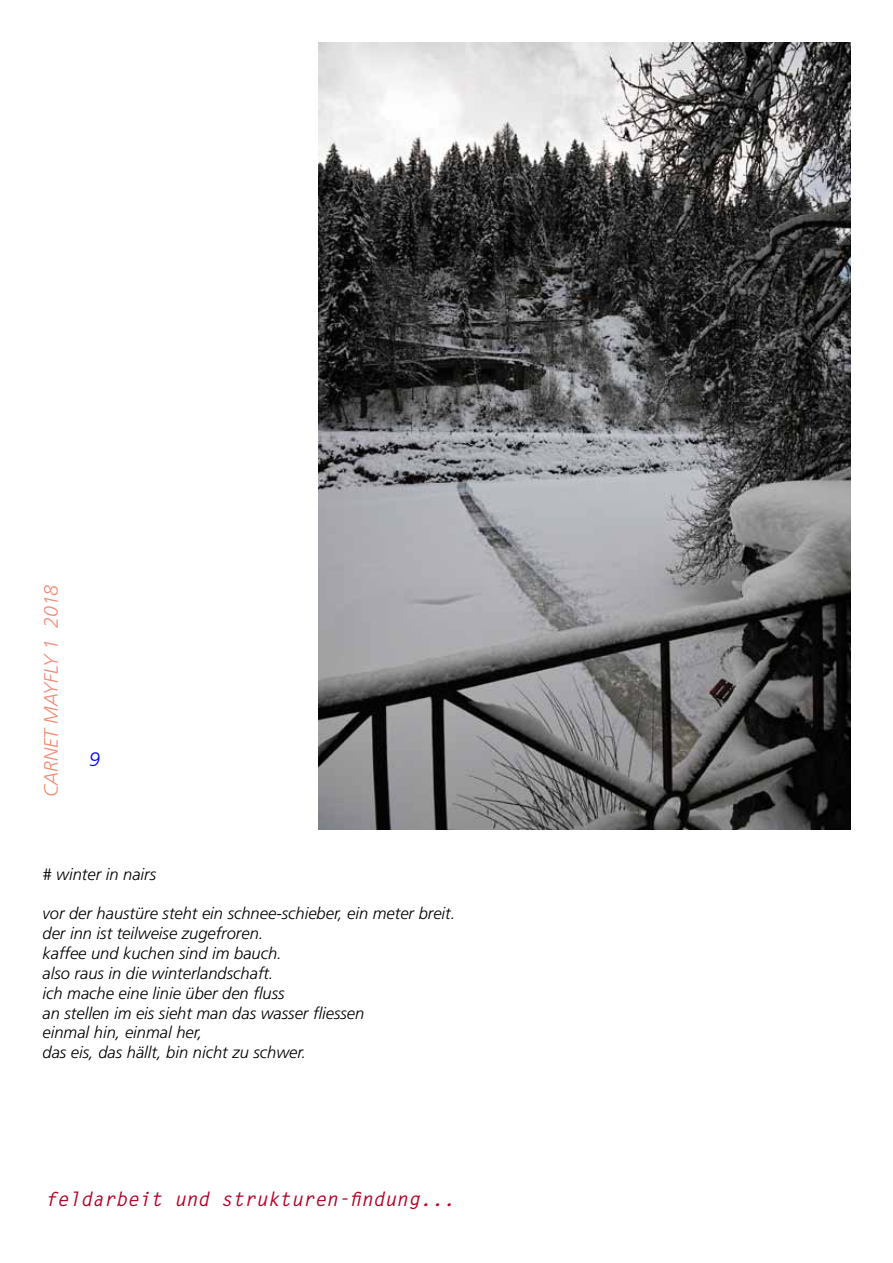
<style>
.page{position:relative;width:893px;height:1263px;background:#fff}
.page>*{position:absolute;margin:0;border:0;box-sizing:border-box;transform-origin:0 0}
.t1{font:italic 700 19.5px "Letter Gothic";color:#b50328}
.t2{font:italic 300 19.5px "Frutiger CE";color:#f08c78}
.t3{font:italic 300 19.5px "Frutiger CE";color:#00f}
.t4{font:italic 300 16.5px/19.8px "Frutiger";color:#000}
</style>
<div class="page">
<img style="left:319px;top:43px;width:531px;height:786px">
<p class="t2" style="left:41px;top:797px;width:214px;rotate:-90deg">CARNET MAYFLY 1 2018</p>
<p class="t3" style="left:89px;top:748px;width:12px">9</p>
<p class="t4" style="left:43px;top:865px;width:115px"># winter in nairs</p>
<p class="t4" style="left:43px;top:905px;width:414px">vor der haustüre steht ein schnee-schieber, ein meter breit. der inn ist teilweise zugefroren.<br>kaffee und kuchen sind im bauch.<br>also raus in die winterlandschaft.<br>ich mache eine linie über den fluss<br>an stellen im eis sieht man das wasser fliessen<br>einmal hin, einmal her,<br>das eis, das hällt, bin nicht zu schwer.</p>
<p class="t1" style="left:45px;top:1191px;width:411px">feldarbeit und strukturen-findung...</p>
</div>
